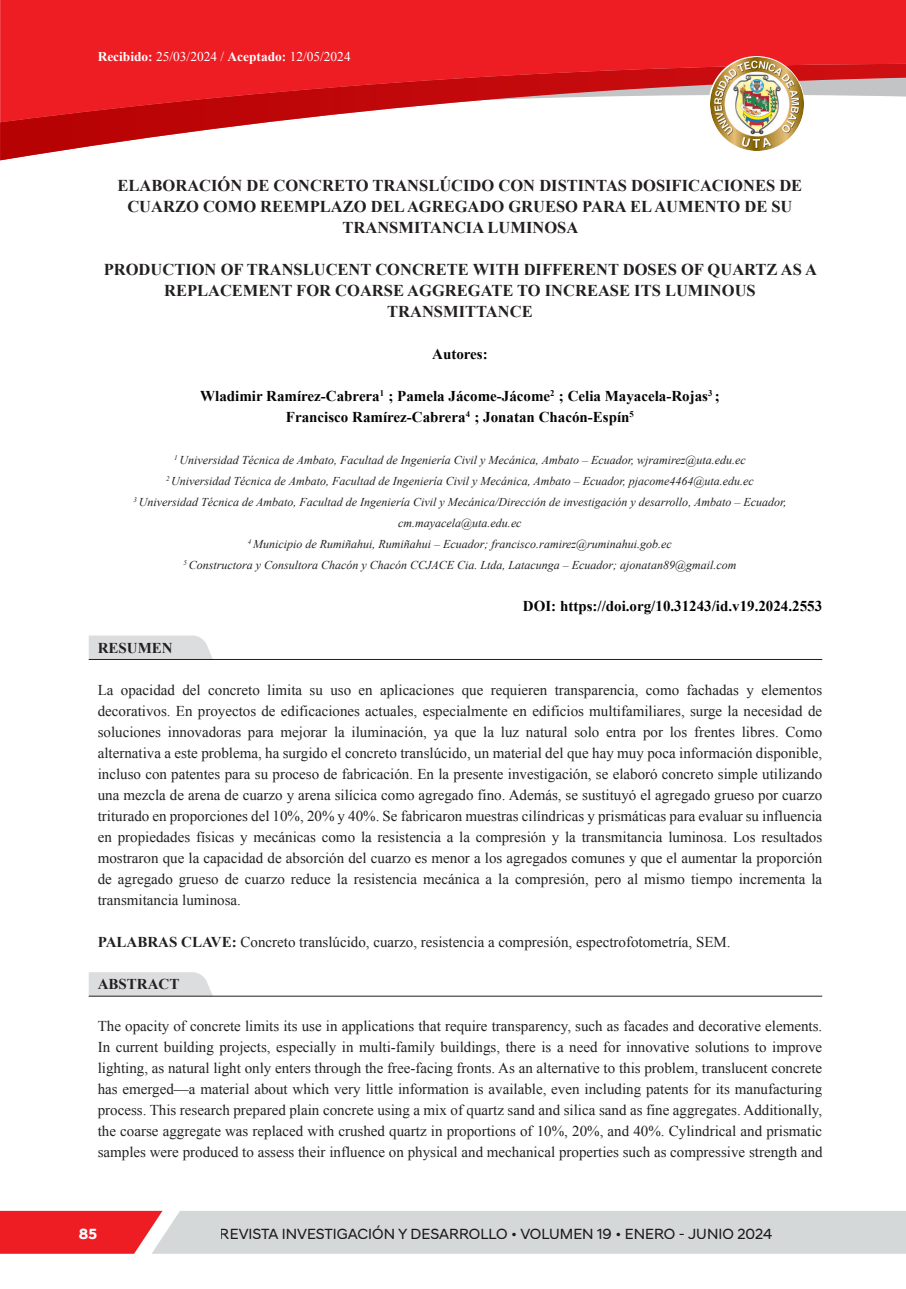
<style>
.page{position:relative;width:906px;height:1289px;background:#fff}
.page>*{position:absolute;margin:0;border:0;box-sizing:border-box;transform-origin:0 0}
.t1{font:700 16.5px/21px "Times New Roman";color:#231f20;text-align:center}
.t2{font:15px/21px "Times New Roman";color:#231f20;text-align:justify}
.t3{font:700 15px/21px "Times New Roman";color:#040503;text-align:center}
.t4{font:15px "Hyundai Sans Head";color:#231f20}
.t5{font:700 15px "Times New Roman";color:#231f20}
.t6{font:700 15px "Hyundai Sans Head";color:#fff}
.t7{font:13.35px "Times New Roman";color:#fff}
.t8{font:italic 12px/21px "Times New Roman";color:#231f20;text-align:center}
.s1{font-weight:700}
</style>
<div class="page">
<svg style="left:89px;top:635px;width:124px;height:24px;background:#dedfe0"></svg>
<hr style="left:89px;top:659px;width:733px;height:1px;background:#231f20">
<div style="left:89px;top:972px;width:123px;height:23px;background:#dcdddf"></div>
<hr style="left:89px;top:995px;width:733px;height:1px;background:#231f20">
<svg style="left:0;top:1210px;width:906px;height:43px;background:#dabbbc"></svg>
<div style="left:0;top:0;width:906px;height:64px;background:#ee1d23"></div>
<svg style="left:0;top:64px;width:484px;height:96px"></svg>
<svg style="left:484px;top:56px;width:422px;height:57px"></svg>
<img style="left:710px;top:58px;width:93px;height:93px">
<p class="t7" style="left:98px;top:47px;width:254px"><span class="s1">Recibido:</span> 25/03/2024 / <span class="s1">Aceptado:</span> 12/05/2024</p>
<p class="t1" style="left:118px;top:174px;width:686px">ELABORACIÓN DE CONCRETO TRANSLÚCIDO CON DISTINTAS DOSIFICACIONES DE<br>CUARZO COMO REEMPLAZO DEL AGREGADO GRUESO PARA EL AUMENTO DE SU<br>TRANSMITANCIA LUMINOSA</p>
<p class="t1" style="left:104px;top:258px;width:715px">PRODUCTION OF TRANSLUCENT CONCRETE WITH DIFFERENT DOSES OF QUARTZ AS A<br>REPLACEMENT FOR COARSE AGGREGATE TO INCREASE ITS LUMINOUS<br>TRANSMITTANCE</p>
<p class="t3" style="left:432px;top:343px;width:57px">Autores:</p>
<p class="t3" style="left:200px;top:385px;width:521px">Wladimir Ramírez-Cabrera<sup>1</sup> ; Pamela Jácome-Jácome<sup>2</sup> ; Celia Mayacela-Rojas<sup>3</sup> ;<br>Francisco Ramírez-Cabrera<sup>4</sup> ; Jonatan Chacón-Espín<sup>5</sup></p>
<p class="t8" style="left:133px;top:449px;width:654px"><sup>1</sup> Universidad Técnica de Ambato, Facultad de Ingeniería Civil y Mecánica, Ambato – Ecuador, wjramirez@uta.edu.ec<br><sup>2</sup> Universidad Técnica de Ambato, Facultad de Ingeniería Civil y Mecánica, Ambato – Ecuador, pjacome4464@uta.edu.ec<br><sup>3</sup> Universidad Técnica de Ambato, Facultad de Ingeniería Civil y Mecánica/Dirección de investigación y desarrollo, Ambato – Ecuador, cm.mayacela@uta.edu.ec<br><sup>4</sup> Municipio de Rumiñahui, Rumiñahui – Ecuador; francisco.ramirez@ruminahui.gob.ec<br><sup>5</sup> Constructora y Consultora Chacón y Chacón CCJACE Cia. Ltda, Latacunga – Ecuador; ajonatan89@gmail.com</p>
<p class="t3" style="left:523px;top:595px;width:301px">DOI: https://doi.org/10.31243/id.v19.2024.2553</p>
<p class="t5" style="left:98px;top:637px;width:76px">RESUMEN</p>
<p class="t2" style="left:98px;top:679px;width:726px">La opacidad del concreto limita su uso en aplicaciones que requieren transparencia, como fachadas y elementos decorativos. En proyectos de edificaciones actuales, especialmente en edificios multifamiliares, surge la necesidad de soluciones innovadoras para mejorar la iluminación, ya que la luz natural solo entra por los frentes libres. Como alternativa a este problema, ha surgido el concreto translúcido, un material del que hay muy poca información disponible, incluso con patentes para su proceso de fabricación. En la presente investigación, se elaboró concreto simple utilizando una mezcla de arena de cuarzo y arena silícica como agregado fino. Además, se sustituyó el agregado grueso por cuarzo triturado en proporciones del 10%, 20% y 40%. Se fabricaron muestras cilíndricas y prismáticas para evaluar su influencia en propiedades físicas y mecánicas como la resistencia a la compresión y la transmitancia luminosa. Los resultados mostraron que la capacidad de absorción del cuarzo es menor a los agregados comunes y que el aumentar la proporción de agregado grueso de cuarzo reduce la resistencia mecánica a la compresión, pero al mismo tiempo incrementa la transmitancia luminosa.</p>
<p class="t2" style="left:98px;top:931px;width:634px"><span class="s1">PALABRAS CLAVE:</span> Concreto translúcido, cuarzo, resistencia a compresión, espectrofotometría, SEM.</p>
<p class="t5" style="left:98px;top:973px;width:83px">ABSTRACT</p>
<p class="t2" style="left:98px;top:1015px;width:726px">The opacity of concrete limits its use in applications that require transparency, such as facades and decorative elements.<br>In current building projects, especially in multi-family buildings, there is a need for innovative solutions to improve lighting, as natural light only enters through the free-facing fronts. As an alternative to this problem, translucent concrete has emerged—a material about which very little information is available, even including patents for its manufacturing process. This research prepared plain concrete using a mix of quartz sand and silica sand as fine aggregates. Additionally, the coarse aggregate was replaced with crushed quartz in proportions of 10%, 20%, and 40%. Cylindrical and prismatic samples were produced to assess their influence on physical and mechanical properties such as compressive strength and</p>
<p class="t6" style="left:79px;top:1224px;width:20px">85</p>
<p class="t4" style="left:220px;top:1224px;width:554px">REVISTA INVESTIGACIÓN Y DESARROLLO • VOLUMEN 19 • ENERO - JUNIO 2024</p>
</div>
